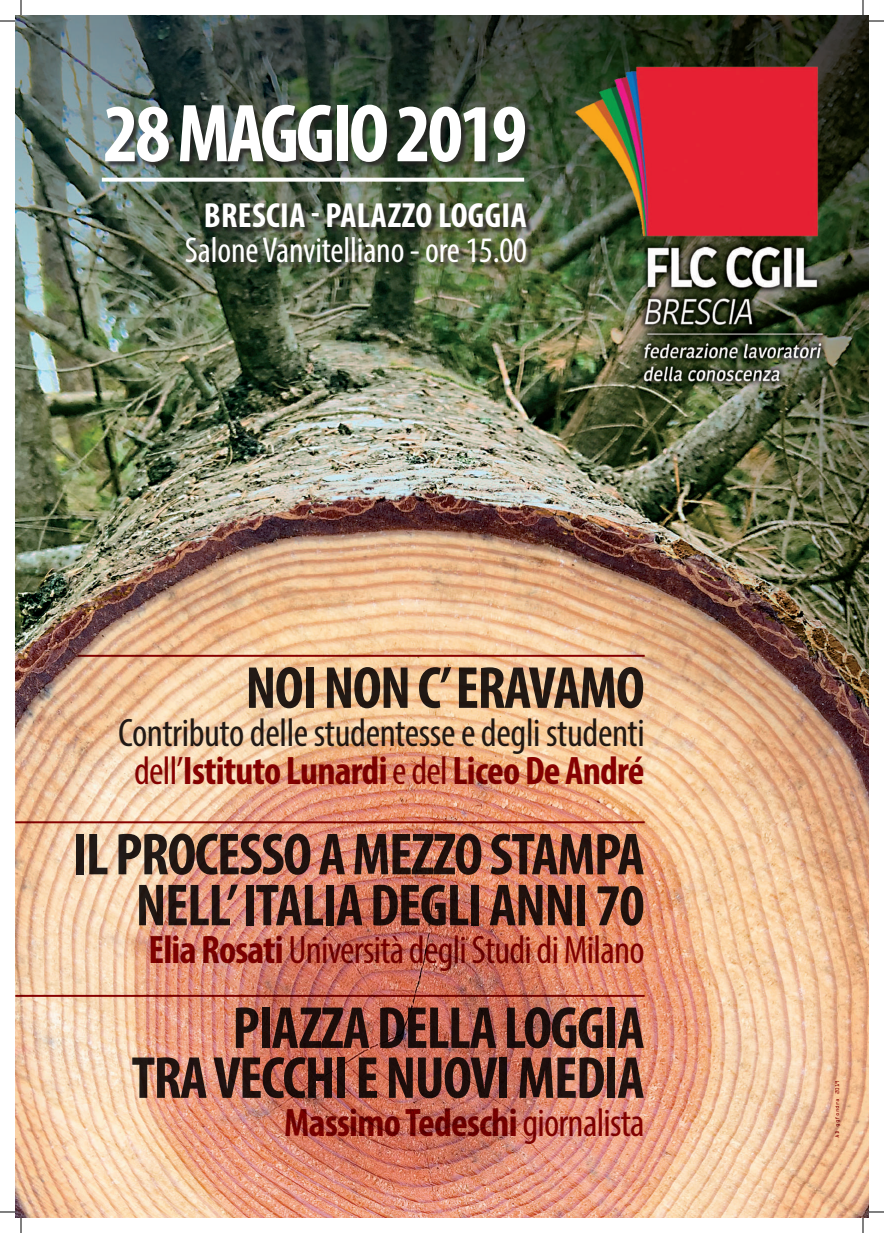
<style>
.page{position:relative;width:884px;height:1233px;background:#fff}
.page>*{position:absolute;margin:0;border:0;box-sizing:border-box;transform-origin:0 0}
.t1{font:700 condensed 83px "Myriad Pro";letter-spacing:-.04em;color:#fff}
.t2{font:700 condensed 59.8px/50.9px "Myriad Pro";letter-spacing:-.025em;color:#231f20;text-align:right}
.t3{font:condensed 39.9px/37.9px "Myriad Pro";letter-spacing:-.01em;color:#231f20;text-align:center}
.t4{font:condensed 39.9px "Myriad Pro";letter-spacing:-.02em;color:#8b0202}
.t5{font:700 condensed 39.9px "Myriad Pro";letter-spacing:-.02em;color:#8b0202}
.t6{font:condensed 36px "Myriad Pro";letter-spacing:-.005em;color:#fff}
.t7{font:700 condensed 35px "Myriad Pro";letter-spacing:.01em;color:#fff}
.t8{font:5px "OCRA Std";color:#8b0202}
.s1{color:#8b0202}
.s2{font-weight:700;color:#8b0202}
.s3{font-weight:700}
.s4{font-weight:400}
</style>
<div class="page">
<img style="left:15px;top:15px;width:854px;height:1202px">
<div style="left:106px;top:106px;width:427px;height:163px;background:#231f20;opacity:.75"></div>
<svg style="left:102px;top:178px;width:422px;height:4px"></svg>
<hr style="left:78px;top:655px;width:567px;height:2px;background:#8b0202">
<hr style="left:15px;top:821px;width:630px;height:2px;background:#8b0202">
<hr style="left:15px;top:995px;width:630px;height:2px;background:#8b0202">
<svg style="left:0;top:1211px;width:15px;height:1px"></svg>
<svg style="left:869px;top:1211px;width:15px;height:1px"></svg>
<svg style="left:0;top:0;width:22px;height:22px"></svg>
<svg style="left:20px;top:1218px;width:2px;height:15px"></svg>
<svg style="left:862px;top:0;width:22px;height:22px"></svg>
<svg style="left:862px;top:1218px;width:2px;height:15px"></svg>
<h1 class="t1" style="left:103px;top:82px;width:425px">28 MAGGIO 2019</h1>
<p class="t7" style="left:204px;top:194px;width:324px">BRESCIA - PALAZZO LOGGIA</p>
<p class="t6" style="left:185px;top:229px;width:344px">Salone Vanvitelliano - ore 15.00</p>
<p class="t2" style="left:245px;top:661px;width:401px">NOI NON C’ ERAVAMO</p>
<p class="t3" style="left:118px;top:713px;width:528px">Contributo delle studentesse e degli studenti <span class="s1">dell’</span><span class="s2">Istituto Lunardi</span> <span class="s1">e del</span> <span class="s2">Liceo De André</span></p>
<p class="t2" style="left:72px;top:827px;width:574px">IL PROCESSO A MEZZO STAMPA<br>NELL’ ITALIA DEGLI ANNI 70</p>
<p class="t4" style="left:149px;top:926px;width:497px"><span class="s3">Elia Rosati</span> Università degli Studi di Milano</p>
<p class="t2" style="left:132px;top:1001px;width:515px;line-height:49.9px">PIAZZA DELLA LOGGIA<br>TRA VECCHI E NUOVI MEDIA</p>
<p class="t5" style="left:284px;top:1097px;width:362px">Massimo Tedeschi <span class="s4">giornalista</span></p>
<p class="t8" style="left:835px;top:1137px;width:59px;rotate:-90deg">AD ggfondra 2019</p>
</div>
